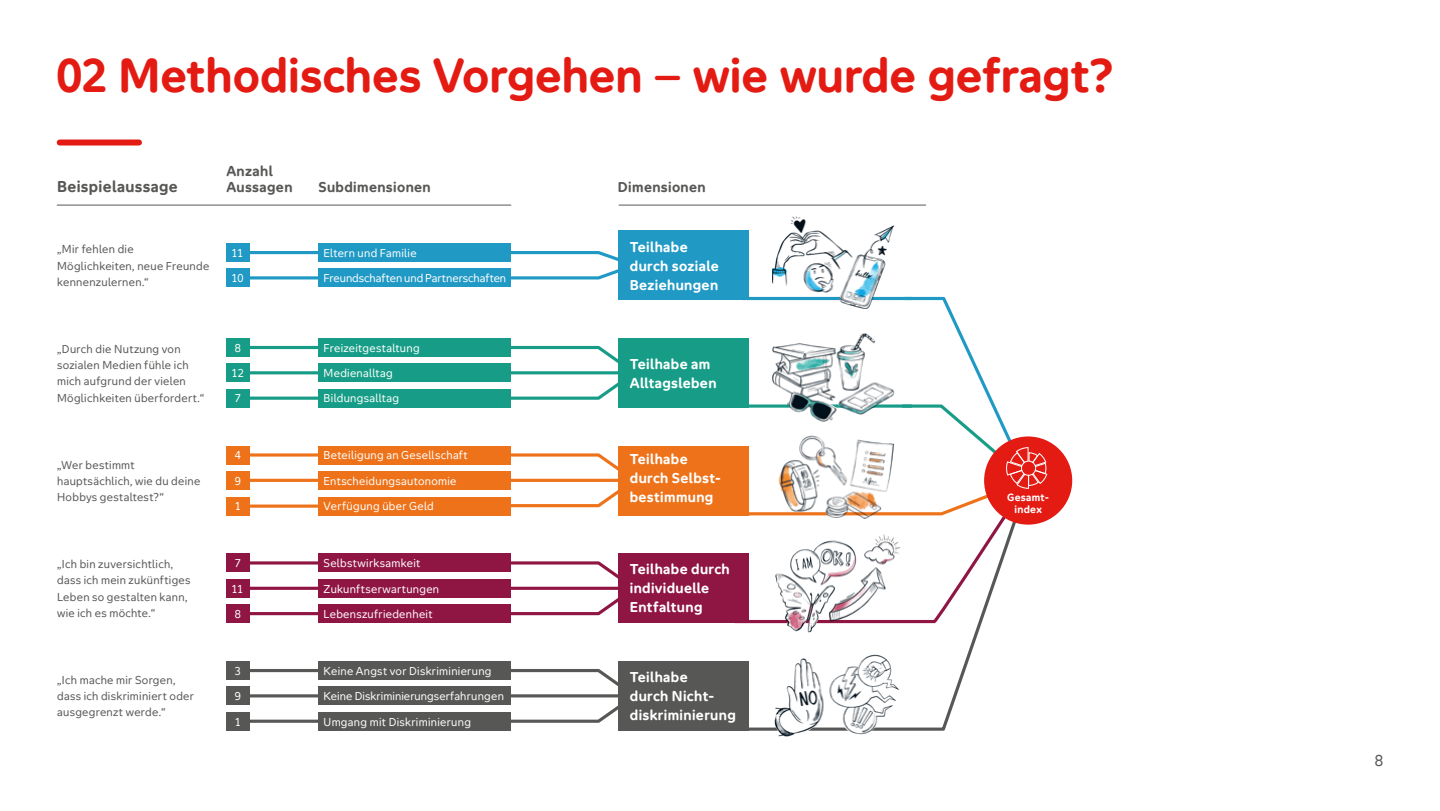
<style>
.page{position:relative;width:1440px;height:811px;background:#fff}
.page>*{position:absolute;margin:0;border:0;box-sizing:border-box;transform-origin:0 0}
.t1{font:700 45px "Aktion Mensch";color:#e41b13}
.t2{font:700 15px "Aktion Mensch";letter-spacing:.025em;color:#575756}
.t3{font:15px "Aktion Mensch";color:#575756}
.t4{font:700 13.6px/19px "Aktion Mensch";letter-spacing:.025em;color:#fff}
.t5{font:700 13.6px "Aktion Mensch";letter-spacing:.025em;color:#575756}
.t6{font:10.8px/16.2px "Aktion Mensch";letter-spacing:.03em;color:#575756}
.t7{font:10.8px "Aktion Mensch";letter-spacing:.03em;color:#fff}
.t8{font:10.8px "Aktion Mensch";color:#fff}
.t9{font:10.8px "Aktion Mensch";letter-spacing:.01em;color:#fff}
.t10{font:700 10px/12px "Aktion Mensch";letter-spacing:.03em;color:#fff;text-align:center}
</style>
<div class="page">
<div style="left:60px;top:139px;width:79px;height:6px;background:#e41b13"></div>
<hr style="left:57px;top:205px;width:454px;height:1px;background:#575756">
<hr style="left:619px;top:205px;width:307px;height:1px;background:#575756">
<hr style="left:246px;top:251px;width:75px;height:3px;background:#2099c5">
<hr style="left:246px;top:276px;width:75px;height:3px;background:#2099c5">
<hr style="left:245px;top:346px;width:77px;height:3px;background:#179d87">
<hr style="left:245px;top:371px;width:77px;height:3px;background:#179d87">
<svg style="left:249px;top:396px;width:69px;height:4px"></svg>
<svg style="left:249px;top:504px;width:69px;height:4px"></svg>
<hr style="left:245px;top:453px;width:77px;height:3px;background:#ee7219">
<hr style="left:245px;top:479px;width:77px;height:3px;background:#ee7219">
<hr style="left:245px;top:561px;width:77px;height:3px;background:#8f1542">
<hr style="left:245px;top:587px;width:77px;height:3px;background:#8f1542">
<hr style="left:245px;top:612px;width:77px;height:3px;background:#8f1542">
<hr style="left:245px;top:669px;width:77px;height:3px;background:#575756">
<hr style="left:245px;top:694px;width:77px;height:3px;background:#575756">
<svg style="left:249px;top:719px;width:69px;height:4px"></svg>
<svg style="left:732px;top:624px;width:250px;height:107px"></svg>
<svg style="left:511px;top:249px;width:108px;height:32px"></svg>
<div style="left:318px;top:243px;width:193px;height:19px;background:#2099c5"></div>
<div style="left:318px;top:268px;width:193px;height:19px;background:#2099c5"></div>
<svg style="left:511px;top:344px;width:108px;height:57px"></svg>
<div style="left:318px;top:338px;width:193px;height:19px;background:#179d87"></div>
<div style="left:318px;top:363px;width:193px;height:19px;background:#179d87"></div>
<div style="left:318px;top:389px;width:193px;height:18px;background:#179d87"></div>
<svg style="left:508px;top:452px;width:111px;height:57px"></svg>
<div style="left:318px;top:497px;width:193px;height:18px;background:#ee7219"></div>
<div style="left:318px;top:445px;width:193px;height:19px;background:#ee7219"></div>
<div style="left:318px;top:471px;width:193px;height:19px;background:#ee7219"></div>
<svg style="left:511px;top:560px;width:108px;height:57px"></svg>
<div style="left:318px;top:553px;width:193px;height:19px;background:#8f1542"></div>
<div style="left:318px;top:579px;width:193px;height:19px;background:#8f1542"></div>
<div style="left:318px;top:604px;width:193px;height:19px;background:#8f1542"></div>
<div style="left:619px;top:230px;width:130px;height:70px;background:#2099c5"></div>
<div style="left:619px;top:338px;width:130px;height:70px;background:#179d87"></div>
<div style="left:619px;top:446px;width:130px;height:69px;background:#ee7219"></div>
<div style="left:619px;top:553px;width:130px;height:70px;background:#8f1542"></div>
<svg style="left:511px;top:667px;width:108px;height:57px"></svg>
<div style="left:318px;top:661px;width:193px;height:19px;background:#575756"></div>
<div style="left:318px;top:686px;width:193px;height:19px;background:#575756"></div>
<div style="left:318px;top:712px;width:193px;height:18px;background:#575756"></div>
<div style="left:984px;top:436px;width:88px;height:88px;background:#e41b13;border-radius:50%"></div>
<div style="left:619px;top:661px;width:130px;height:69px;background:#575756"></div>
<img style="left:769px;top:624px;width:135px;height:11px">
<img style="left:770px;top:647px;width:131px;height:90px">
<img style="left:773px;top:216px;width:122px;height:75px">
<svg style="left:731px;top:291px;width:316px;height:333px"></svg>
<div style="left:226px;top:268px;width:23px;height:19px;background:#2099c5"></div>
<div style="left:226px;top:243px;width:23px;height:19px;background:#2099c5"></div>
<div style="left:226px;top:363px;width:23px;height:19px;background:#179d87"></div>
<div style="left:226px;top:389px;width:23px;height:18px;background:#179d87"></div>
<div style="left:226px;top:338px;width:23px;height:19px;background:#179d87"></div>
<div style="left:226px;top:497px;width:23px;height:18px;background:#ee7219"></div>
<div style="left:226px;top:471px;width:23px;height:19px;background:#ee7219"></div>
<div style="left:226px;top:445px;width:23px;height:19px;background:#ee7219"></div>
<div style="left:226px;top:579px;width:23px;height:19px;background:#8f1542"></div>
<div style="left:226px;top:604px;width:23px;height:19px;background:#8f1542"></div>
<div style="left:226px;top:553px;width:23px;height:19px;background:#8f1542"></div>
<div style="left:226px;top:686px;width:23px;height:19px;background:#575756"></div>
<div style="left:226px;top:712px;width:23px;height:18px;background:#575756"></div>
<div style="left:226px;top:661px;width:23px;height:19px;background:#575756"></div>
<h2 class="t1" style="left:57px;top:46px;width:1058px">02 Methodisches Vorgehen – wie wurde gefragt?</h2>
<p class="t5" style="left:226px;top:162px;width:48px">Anzahl</p>
<p class="t2" style="left:57px;top:177px;width:122px">Beispielaussage</p>
<p class="t5" style="left:226px;top:178px;width:68px">Aussagen</p>
<p class="t5" style="left:318px;top:178px;width:114px">Subdimensionen</p>
<p class="t5" style="left:618px;top:178px;width:89px">Dimensionen</p>
<p class="t6" style="left:57px;top:241px;width:154px">„Mir fehlen die<br>Möglichkeiten, neue Freunde kennenzulernen.“</p>
<p class="t6" style="left:57px;top:340px;width:148px">„Durch die Nutzung von sozialen Medien fühle ich mich aufgrund der vielen<br>Möglichkeiten überfordert.“</p>
<p class="t6" style="left:57px;top:456px;width:145px">„Wer bestimmt hauptsächlich, wie du deine<br>Hobbys gestaltest?“</p>
<p class="t6" style="left:57px;top:555px;width:135px">„Ich bin zuversichtlich, dass ich mein zukünftiges<br>Leben so gestalten kann, wie ich es möchte.“</p>
<p class="t6" style="left:57px;top:671px;width:138px">„Ich mache mir Sorgen, dass ich diskriminiert oder ausgegrenzt werde.“</p>
<p class="t7" style="left:231px;top:245px;width:13px">11</p>
<p class="t7" style="left:231px;top:270px;width:14px">10</p>
<p class="t7" style="left:235px;top:340px;width:8px">8</p>
<p class="t7" style="left:231px;top:365px;width:14px">12</p>
<p class="t7" style="left:235px;top:391px;width:8px">7</p>
<p class="t7" style="left:235px;top:447px;width:8px">4</p>
<p class="t7" style="left:235px;top:473px;width:8px">9</p>
<p class="t7" style="left:235px;top:498px;width:8px">1</p>
<p class="t7" style="left:235px;top:555px;width:8px">7</p>
<p class="t7" style="left:231px;top:581px;width:13px">11</p>
<p class="t7" style="left:235px;top:606px;width:8px">8</p>
<p class="t7" style="left:235px;top:663px;width:8px">3</p>
<p class="t7" style="left:235px;top:688px;width:8px">9</p>
<p class="t7" style="left:235px;top:713px;width:8px">1</p>
<p class="t7" style="left:324px;top:245px;width:95px">Eltern und Familie</p>
<p class="t8" style="left:324px;top:270px;width:184px">Freundschaften und Partnerschaften</p>
<p class="t7" style="left:324px;top:340px;width:98px">Freizeitgestaltung</p>
<p class="t7" style="left:324px;top:365px;width:71px">Medienalltag</p>
<p class="t7" style="left:324px;top:391px;width:77px">Bildungsalltag</p>
<p class="t7" style="left:324px;top:447px;width:146px">Beteiligung an Gesellschaft</p>
<p class="t7" style="left:324px;top:473px;width:134px">Entscheidungsautonomie</p>
<p class="t7" style="left:324px;top:498px;width:112px">Verfügung über Geld</p>
<p class="t7" style="left:324px;top:555px;width:98px">Selbstwirksamkeit</p>
<p class="t7" style="left:324px;top:581px;width:117px">Zukunftserwartungen</p>
<p class="t7" style="left:324px;top:606px;width:111px">Lebenszufriedenheit</p>
<p class="t7" style="left:324px;top:663px;width:169px">Keine Angst vor Diskriminierung</p>
<p class="t9" style="left:324px;top:688px;width:182px">Keine Diskriminierungserfahrungen</p>
<p class="t7" style="left:324px;top:713px;width:149px">Umgang mit Diskriminierung</p>
<p class="t4" style="left:630px;top:237px;width:90px">Teilhabe durch soziale<br>Beziehungen</p>
<p class="t4" style="left:630px;top:355px;width:88px">Teilhabe am<br>Alltagsleben</p>
<p class="t4" style="left:630px;top:449px;width:92px">Teilhabe durch Selbst&shy;bestimmung</p>
<p class="t4" style="left:630px;top:560px;width:101px">Teilhabe durch individuelle<br>Entfaltung</p>
<p class="t4" style="left:630px;top:667px;width:107px">Teilhabe<br>durch Nicht&shy;diskriminierung</p>
<p class="t10" style="left:1007px;top:491px;width:43px">Gesamt&shy;index</p>
<h2 class="t3" style="left:1375px;top:749px;width:10px">8</h2>
</div>
